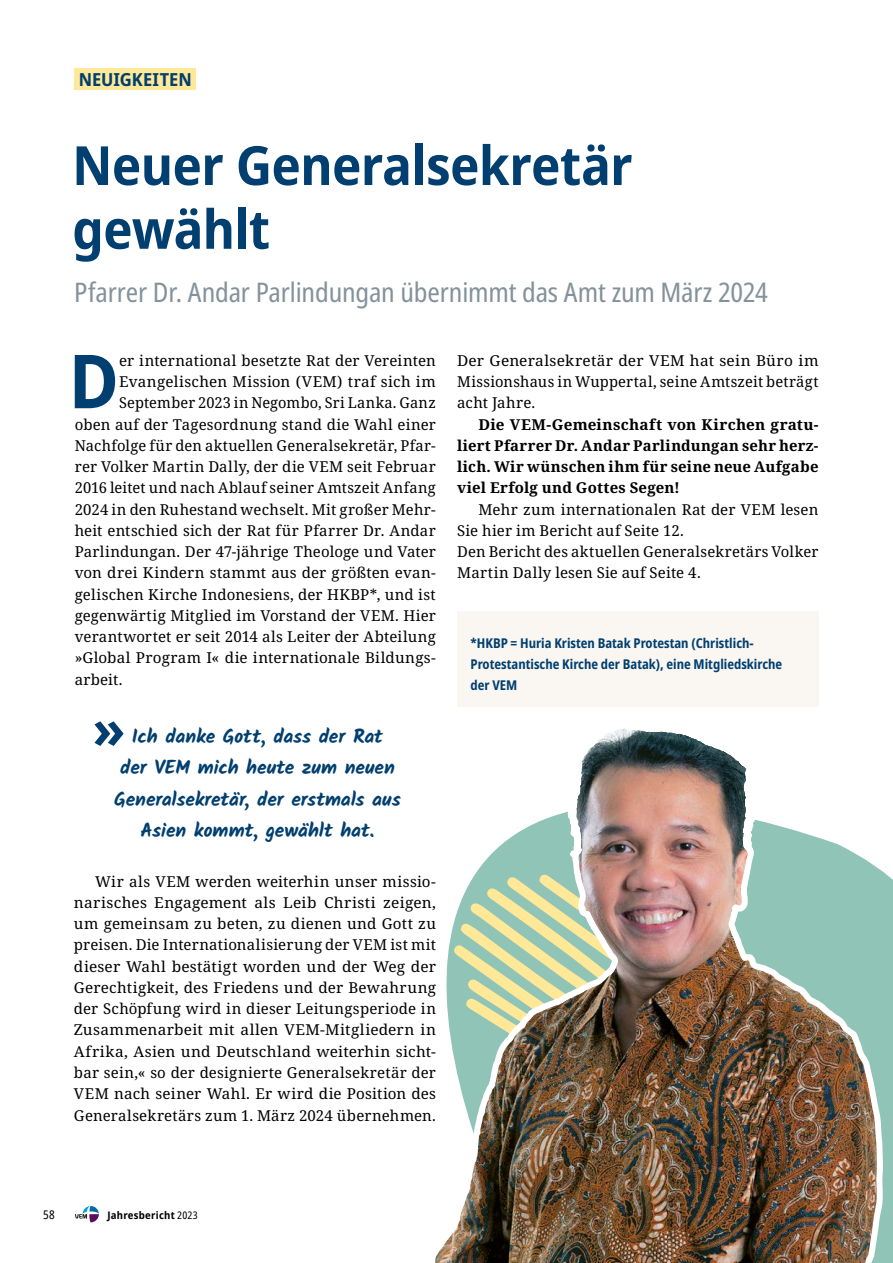
<style>
.page{position:relative;width:893px;height:1263px;background:#fff}
.page>*{position:absolute;margin:0;border:0;box-sizing:border-box;transform-origin:0 0}
.t1{font:700 semi-condensed 74.55px "Noto Sans";color:#003f6f}
.t2{font:700 semi-condensed 54px/63.8px "Noto Sans";letter-spacing:-.01em;color:#003f6f}
.t3{font:700 54px "Noto Sans";color:#003f6f}
.t4{font:condensed 27px "Noto Sans";letter-spacing:-.01em;color:#83929b}
.t5{font:700 19.5px/31.5px "Kalam";letter-spacing:-.005em;color:#003f6f;text-align:center}
.t6{font:700 semi-condensed 18px "Noto Sans";letter-spacing:.005em;color:#003f6f}
.t7{font:15px/21.3px "Noto Serif";letter-spacing:.01em;color:#000;text-align:justify}
.t8{font:700 15px/21.3px "Noto Serif";letter-spacing:.01em;color:#000;text-align:justify}
.t9{font:700 condensed 13.5px/21px "Noto Sans";color:#003f6f}
.t10{font:condensed 12px "Noto Sans";color:#000}
.t11{font:700 semi-condensed 10.5px "Noto Sans";letter-spacing:.02em;color:#000}
.s1{font-weight:400;font-stretch:condensed}
</style>
<div class="page">
<div style="left:74px;top:68px;width:122px;height:21px;background:#ffe897"></div>
<div style="left:457px;top:611px;width:361px;height:96px;background:#faf6f2"></div>
<img style="left:435px;top:728px;width:458px;height:535px">
<svg style="left:75px;top:1206px;width:24px;height:16px"></svg>
<p class="t6" style="left:79px;top:66px;width:115px">NEUIGKEITEN</p>
<h2 class="t2" style="left:72px;top:135px;width:562px">Neuer Generalsekretär gewählt</h2>
<h3 class="t4" style="left:74px;top:273px;width:695px">Pfarrer Dr. Andar Parlindungan übernimmt das Amt zum März 2024</h3>
<h1 class="t1" style="left:69px;top:328px;width:52px">D</h1>
<p class="t7" style="left:119px;top:350px;width:318px">er international besetzte Rat der Vereinten</p>
<p class="t7" style="left:119px;top:371px;width:318px">Evangelischen Mission (VEM) traf sich im</p>
<p class="t7" style="left:119px;top:393px;width:318px">September 2023 in Negombo, Sri Lanka. Ganz</p>
<p class="t7" style="left:75px;top:414px;width:363px">oben auf der Tagesordnung stand die Wahl einer</p>
<p class="t7" style="left:75px;top:435px;width:363px">Nachfolge für den aktuellen Generalsekretär, Pfar-</p>
<p class="t7" style="left:75px;top:456px;width:363px">rer Volker Martin Dally, der die VEM seit Februar</p>
<p class="t7" style="left:75px;top:478px;width:363px">2016 leitet und nach Ablauf seiner Amtszeit Anfang</p>
<p class="t7" style="left:75px;top:499px;width:363px">2024 in den Ruhestand wechselt. Mit großer Mehr-</p>
<p class="t7" style="left:75px;top:520px;width:363px">heit entschied sich der Rat für Pfarrer Dr. Andar</p>
<p class="t7" style="left:75px;top:541px;width:363px">Parlindungan. Der 47-jährige Theologe und Vater</p>
<p class="t7" style="left:75px;top:563px;width:363px">von drei Kindern stammt aus der größten evan-</p>
<p class="t7" style="left:75px;top:584px;width:363px">gelischen Kirche Indonesiens, der HKBP*, und ist</p>
<p class="t7" style="left:75px;top:605px;width:363px">gegenwärtig Mitglied im Vorstand der VEM. Hier</p>
<p class="t7" style="left:75px;top:626px;width:363px">verantwortet er seit 2014 als Leiter der Abteilung</p>
<p class="t7" style="left:75px;top:648px;width:363px">»Global Program I« die internationale Bildungs-</p>
<p class="t7" style="left:75px;top:669px;width:49px">arbeit.</p>
<h2 class="t3" style="left:92px;top:691px;width:35px">»</h2>
<h3 class="t5" style="left:114px;top:720px;width:288px">Ich danke Gott, dass der Rat<br>der VEM mich heute zum neuen<br>Generalsekretär, der erstmals aus<br>Asien kommt, gewählt hat.</h3>
<p class="t7" style="left:74px;top:871px;width:364px;text-indent:21px">Wir als VEM werden weiterhin unser missio&shy;narisches Engagement als Leib Christi zeigen, um gemeinsam zu beten, zu dienen und Gott zu preisen. Die Internationalisierung der VEM ist mit dieser Wahl bestätigt worden und der Weg der Gerechtigkeit, des Friedens und der Bewahrung der Schöpfung wird in dieser Leitungsperiode in Zusammenarbeit mit allen VEM-Mitgliedern in Afrika, Asien und Deutschland weiterhin sicht&shy;bar sein,« so der designierte Generalsekretär der VEM nach seiner Wahl. Er wird die Position des Generalsekretärs zum 1. März 2024 übernehmen.</p>
<p class="t7" style="left:457px;top:350px;width:363px">Der Generalsekretär der VEM hat sein Büro im Missionshaus in Wuppertal, seine Amtszeit beträgt acht Jahre.</p>
<p class="t8" style="left:457px;top:414px;width:363px;text-indent:21px">Die VEM-Gemeinschaft von Kirchen gratu&shy;liert Pfarrer Dr. Andar Parlindungan sehr herz&shy;lich. Wir wünschen ihm für seine neue Aufgabe viel Erfolg und Gottes Segen!</p>
<p class="t7" style="left:457px;top:499px;width:363px;text-align:left;text-indent:21px">Mehr zum internationalen Rat der VEM lesen Sie hier im Bericht auf Seite 12.<br>Den Bericht des aktuellen Generalsekretärs Volker Martin Dally lesen Sie auf Seite 4.</p>
<p class="t9" style="left:470px;top:633px;width:313px">*HKBP = Huria Kristen Batak Protestan (Christlich-<br>Protestantische Kirche der Batak), eine Mitgliedskirche der VEM</p>
<p class="t10" style="left:43px;top:1206px;width:13px">58</p>
<p class="t11" style="left:107px;top:1207px;width:92px">Jahresbericht <span class="s1">2023</span></p>
</div>
